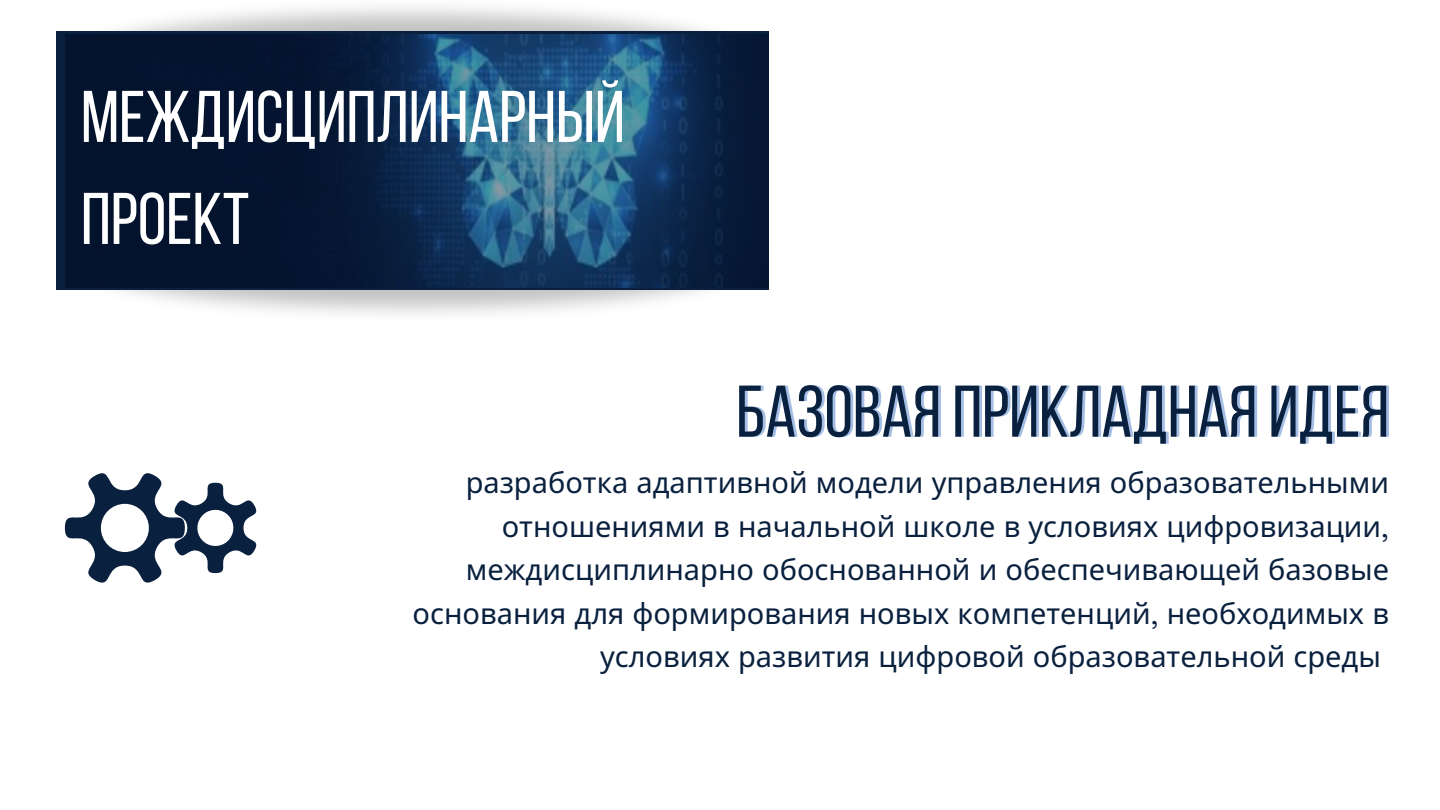
<style>
.page{position:relative;width:1440px;height:810px;background:#fff}
.page>*{position:absolute;margin:0;border:0;box-sizing:border-box;transform-origin:0 0}
.t1{font:73px "Bebas Neue";color:#fff}
.t2{font:73px "Bebas Neue";color:#09203e}
.t3{font:29px/43.5px "Noto Sans";color:#09203e;text-align:right}
.s1{font-family:"Open Sauce One"}
</style>
<div class="page">
<div style="left:56px;top:31px;width:713px;height:259px;background:#09203e"></div>
<svg style="left:65px;top:473px;width:192px;height:110px"></svg>
<img style="left:65px;top:34px;width:704px;height:254px">
<p class="t1" style="left:81px;top:87px;width:545px">МЕЖДИСЦИПЛИНАРНЫЙ</p>
<p class="t1" style="left:81px;top:189px;width:170px">проект</p>
<p class="t2" style="left:736px;top:382px;width:654px">БАЗОВАЯ ПРИКЛАДНАЯ ИДЕЯ</p>
<p class="t3" style="left:413px;top:460px;width:978px">разработка адаптивной модели управления образовательными отношениями в начальной школе в условиях цифровизации<span class="s1">, </span>междисциплинарно обоснованной и обеспечивающей базовые основания для формирования новых компетенций<span class="s1">,</span> необходимых в условиях развития цифровой образовательной среды</p>
</div>
